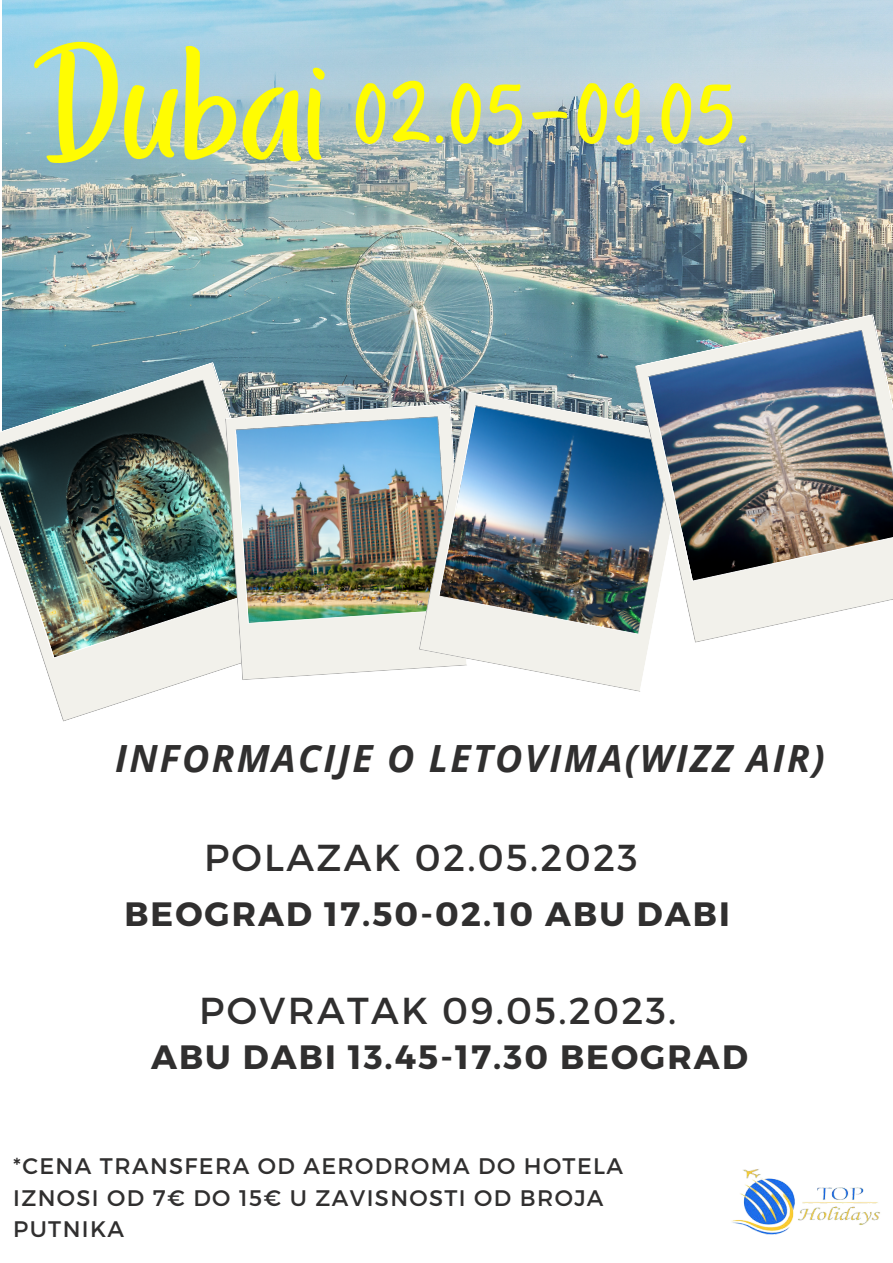
<style>
.page{position:relative;width:893px;height:1263px;background:#fff}
.page>*{position:absolute;margin:0;border:0;box-sizing:border-box;transform-origin:0 0}
.t1{font:112.5px "Porcelain";letter-spacing:.015em;color:#fffc02}
.t2{font:37.5px "Montserrat";letter-spacing:.06em;color:#302f2f}
.t3{font:italic 700 37.5px "Open Sans";letter-spacing:.06em;color:#302f2f}
.t4{font:700 33.75px "Montserrat";letter-spacing:.06em;color:#302f2f}
.t5{font:22.5px/31.5px "Montserrat";letter-spacing:.06em;color:#302f2f}
.s1{font-size:173.85px}
</style>
<div class="page">
<img style="left:2px;top:0;width:891px;height:403px">
<svg style="left:42px;top:658px;width:183px;height:64px;fill:#f2f1eb"></svg>
<img style="left:0;top:362px;width:305px;height:296px">
<svg style="left:225px;top:665px;width:194px;height:15px;fill:#f2f1eb"></svg>
<img style="left:225px;top:403px;width:194px;height:262px">
<img style="left:419px;top:392px;width:19px;height:277px">
<img style="left:438px;top:392px;width:211px;height:300px">
<svg style="left:635px;top:591px;width:258px;height:52px;fill:#f2f1eb"></svg>
<img style="left:635px;top:314px;width:258px;height:277px">
<img style="left:732px;top:1169px;width:148px;height:66px">
<h1 class="t1" style="left:31px;top:48px;width:720px"><span class="s1">Dubai</span> 02.05-09.05.</h1>
<h2 class="t3" style="left:115px;top:731px;width:711px">INFORMACIJE O LETOVIMA(WIZZ AIR)</h2>
<h2 class="t2" style="left:204px;top:834px;width:435px">POLAZAK 02.05.2023</h2>
<h3 class="t4" style="left:124px;top:892px;width:607px">BEOGRAD 17.50-02.10 ABU DABI</h3>
<h2 class="t2" style="left:199px;top:986px;width:478px">POVRATAK 09.05.2023.</h2>
<h3 class="t4" style="left:151px;top:1035px;width:598px">ABU DABI 13.45-17.30 BEOGRAD</h3>
<p class="t5" style="left:13px;top:1149px;width:611px">*CENA TRANSFERA OD AERODROMA DO HOTELA<br>IZNOSI OD 7€ DO 15€ U ZAVISNOSTI OD BROJA<br>PUTNIKA</p>
</div>
